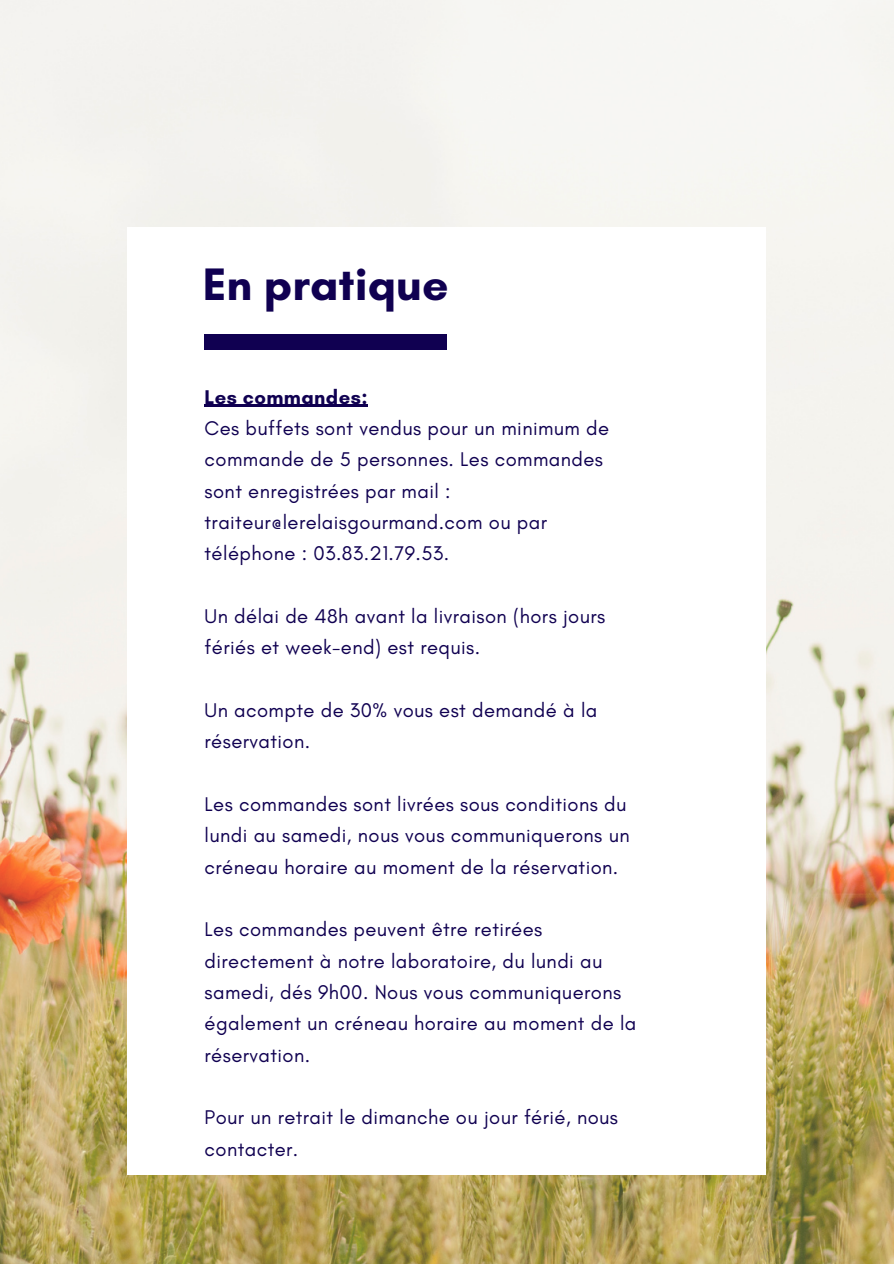
<style>
.page{position:relative;width:894px;height:1264px;background:#fff}
.page>*{position:absolute;margin:0;border:0;box-sizing:border-box;transform-origin:0 0}
.t1{font:700 46.35px "Glacial Indifference";color:#100051}
.t2{font:20.25px/31.3px "Glacial Indifference";letter-spacing:.02em;color:#100051}
.t3{font:700 20.25px "Glacial Indifference";letter-spacing:.02em;color:#100051}
</style>
<div class="page">
<img style="left:0;top:0;width:893px;height:1263px">
<div style="left:127px;top:227px;width:638px;height:947px;background:#fff"></div>
<div style="left:204px;top:335px;width:242px;height:14px;background:#100051"></div>
<hr style="left:204px;top:404px;width:164px;height:2px;background:#100051">
<p class="t1" style="left:203px;top:256px;width:247px">En pratique</p>
<h1 class="t3" style="left:204px;top:384px;width:164px">Les commandes:</h1>
<p class="t2" style="left:204px;top:412px;width:406px">Ces buffets sont vendus pour un minimum de commande de 5 personnes. Les commandes sont enregistrées par mail : traiteur@lerelaisgourmand.com ou par téléphone : 03.83.21.79.53.</p>
<p class="t2" style="left:204px;top:600px;width:402px">Un délai de 48h avant la livraison (hors jours fériés et week-end) est requis.</p>
<p class="t2" style="left:204px;top:694px;width:394px">Un acompte de 30% vous est demandé à la réservation.</p>
<p class="t2" style="left:204px;top:788px;width:426px">Les commandes sont livrées sous conditions du lundi au samedi, nous vous communiquerons un créneau horaire au moment de la réservation.</p>
<p class="t2" style="left:204px;top:913px;width:433px">Les commandes peuvent être retirées directement à notre laboratoire, du lundi au samedi, dés 9h00. Nous vous communiquerons également un créneau horaire au moment de la réservation.</p>
<p class="t2" style="left:204px;top:1101px;width:415px">Pour un retrait le dimanche ou jour férié, nous contacter.</p>
</div>
